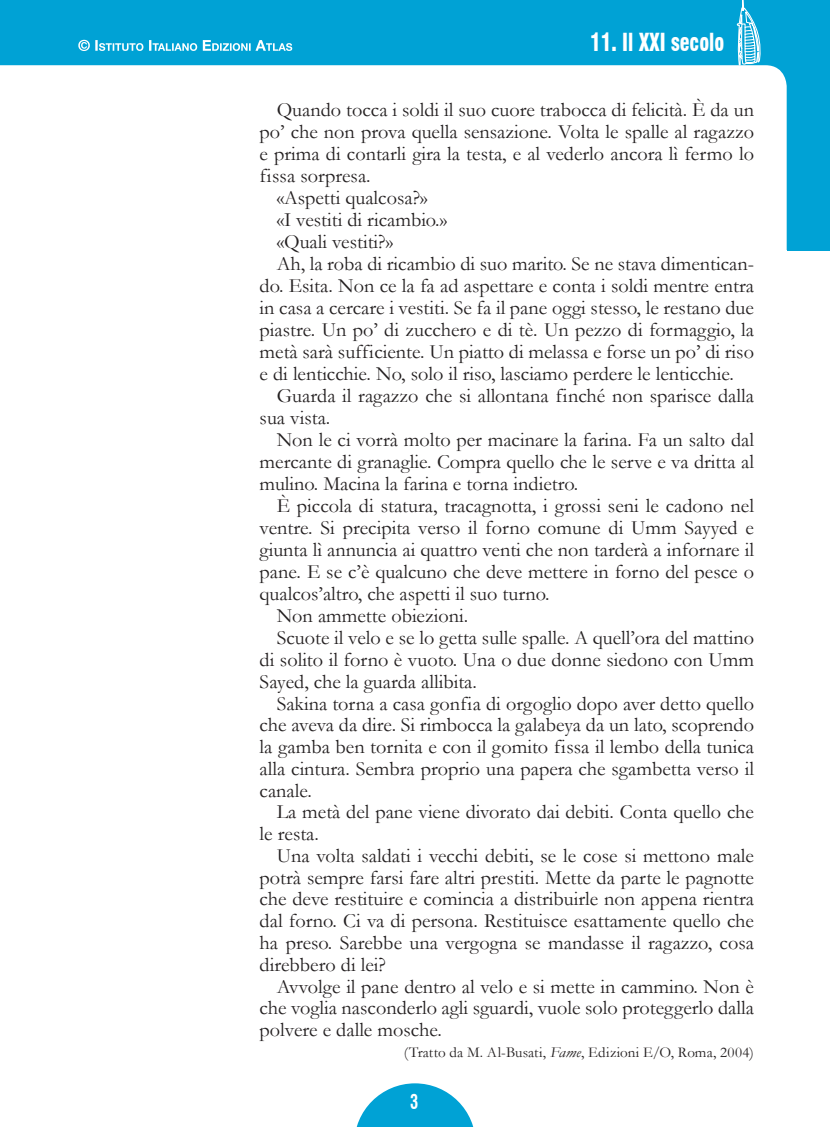
<style>
.page{position:relative;width:830px;height:1127px;background:#fff}
.page>*{position:absolute;margin:0;border:0;box-sizing:border-box;transform-origin:0 0}
.t1{font:900 condensed 24.3px "Swiss 721 BT";color:#fff;scale:.82 1}
.t2{font:20.25px "Garamond";color:#231f20}
.t3{font:700 condensed 19.8px "Swiss 721 BT";color:#fff;scale:.82 1}
.t4{font:15px "Garamond";letter-spacing:.01em;color:#231f20}
.s1{font-style:italic}
</style>
<div class="page">
<div style="left:0;top:0;width:829px;height:251px;background:#00a2d5"></div>
<div style="left:0;top:65px;width:786px;height:186px;background:#fff"></div>
<svg style="left:735px;top:0;width:27px;height:124px"></svg>
<svg style="left:78px;top:40px;width:214px;height:11px"></svg>
<svg style="left:356px;top:1083px;width:118px;height:44px"></svg>
<p class="t1" style="left:590px;top:28px;width:165px">11. Il XXI secolo</p>
<p class="t2" style="left:276px;top:96px;width:478px">Quando tocca i soldi il suo cuore trabocca di felicità. È da un</p>
<p class="t2" style="left:259px;top:118px;width:495px">po’ che non prova quella sensazione. Volta le spalle al ragazzo</p>
<p class="t2" style="left:259px;top:140px;width:495px">e prima di contarli gira la testa, e al vederlo ancora lì fermo lo</p>
<p class="t2" style="left:259px;top:162px;width:112px">fissa sorpresa.</p>
<p class="t2" style="left:276px;top:184px;width:152px">«Aspetti qualcosa?»</p>
<p class="t2" style="left:276px;top:206px;width:172px">«I vestiti di ricambio.»</p>
<p class="t2" style="left:276px;top:228px;width:118px">«Quali vestiti?»</p>
<p class="t2" style="left:276px;top:250px;width:478px">Ah, la roba di ricambio di suo marito. Se ne stava dimentican-</p>
<p class="t2" style="left:259px;top:272px;width:495px">do. Esita. Non ce la fa ad aspettare e conta i soldi mentre entra</p>
<p class="t2" style="left:259px;top:294px;width:495px">in casa a cercare i vestiti. Se fa il pane oggi stesso, le restano due</p>
<p class="t2" style="left:259px;top:316px;width:495px">piastre. Un po’ di zucchero e di tè. Un pezzo di formaggio, la</p>
<p class="t2" style="left:259px;top:338px;width:495px">metà sarà sufficiente. Un piatto di melassa e forse un po’ di riso</p>
<p class="t2" style="left:259px;top:360px;width:475px">e di lenticchie. No, solo il riso, lasciamo perdere le lenticchie.</p>
<p class="t2" style="left:276px;top:382px;width:478px">Guarda il ragazzo che si allontana finché non sparisce dalla</p>
<p class="t2" style="left:259px;top:404px;width:72px">sua vista.</p>
<p class="t2" style="left:276px;top:426px;width:478px">Non le ci vorrà molto per macinare la farina. Fa un salto dal</p>
<p class="t2" style="left:259px;top:448px;width:495px">mercante di granaglie. Compra quello che le serve e va dritta al</p>
<p class="t2" style="left:259px;top:470px;width:320px">mulino. Macina la farina e torna indietro.</p>
<p class="t2" style="left:276px;top:492px;width:478px">È piccola di statura, tracagnotta, i grossi seni le cadono nel</p>
<p class="t2" style="left:259px;top:514px;width:495px">ventre. Si precipita verso il forno comune di Umm Sayyed e</p>
<p class="t2" style="left:259px;top:536px;width:495px">giunta lì annuncia ai quattro venti che non tarderà a infornare il</p>
<p class="t2" style="left:259px;top:558px;width:495px">pane. E se c’è qualcuno che deve mettere in forno del pesce o</p>
<p class="t2" style="left:259px;top:580px;width:291px">qualcos’altro, che aspetti il suo turno.</p>
<p class="t2" style="left:276px;top:602px;width:193px">Non ammette obiezioni.</p>
<p class="t2" style="left:276px;top:624px;width:478px">Scuote il velo e se lo getta sulle spalle. A quell’ora del mattino</p>
<p class="t2" style="left:259px;top:646px;width:495px">di solito il forno è vuoto. Una o due donne siedono con Umm</p>
<p class="t2" style="left:259px;top:668px;width:219px">Sayed, che la guarda allibita.</p>
<p class="t2" style="left:276px;top:690px;width:478px">Sakina torna a casa gonfia di orgoglio dopo aver detto quello</p>
<p class="t2" style="left:259px;top:711px;width:495px">che aveva da dire. Si rimbocca la galabeya da un lato, scoprendo</p>
<p class="t2" style="left:259px;top:733px;width:495px">la gamba ben tornita e con il gomito fissa il lembo della tunica</p>
<p class="t2" style="left:259px;top:755px;width:495px">alla cintura. Sembra proprio una papera che sgambetta verso il</p>
<p class="t2" style="left:259px;top:777px;width:54px">canale.</p>
<p class="t2" style="left:276px;top:798px;width:478px">La metà del pane viene divorato dai debiti. Conta quello che</p>
<p class="t2" style="left:259px;top:820px;width:61px">le resta.</p>
<p class="t2" style="left:276px;top:842px;width:478px">Una volta saldati i vecchi debiti, se le cose si mettono male</p>
<p class="t2" style="left:259px;top:864px;width:495px">potrà sempre farsi fare altri prestiti. Mette da parte le pagnotte</p>
<p class="t2" style="left:259px;top:885px;width:495px">che deve restituire e comincia a distribuirle non appena rientra</p>
<p class="t2" style="left:259px;top:907px;width:495px">dal forno. Ci va di persona. Restituisce esattamente quello che</p>
<p class="t2" style="left:259px;top:929px;width:495px">ha preso. Sarebbe una vergogna se mandasse il ragazzo, cosa</p>
<p class="t2" style="left:259px;top:951px;width:128px">direbbero di lei?</p>
<p class="t2" style="left:276px;top:972px;width:478px">Avvolge il pane dentro al velo e si mette in cammino. Non è</p>
<p class="t2" style="left:259px;top:994px;width:495px">che voglia nasconderlo agli sguardi, vuole solo proteggerlo dalla</p>
<p class="t2" style="left:259px;top:1016px;width:184px">polvere e dalle mosche.</p>
<p class="t4" style="left:404px;top:1042px;width:351px">(Tratto da M. Al-Busati, <span class="s1">Fame</span>, Edizioni E/O, Roma, 2004)</p>
<p class="t3" style="left:410px;top:1090px;width:11px">3</p>
</div>
